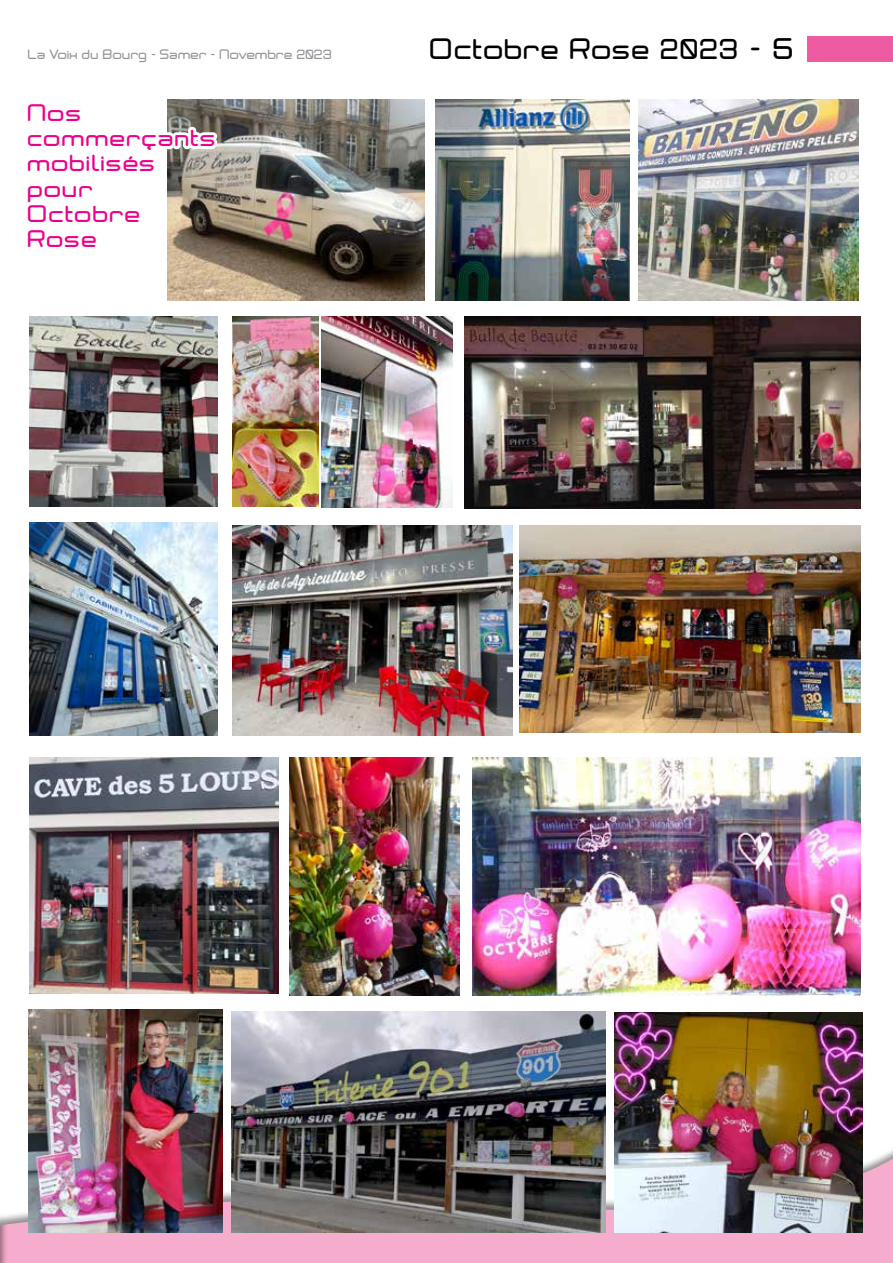
<style>
.page{position:relative;width:893px;height:1263px;background:#fff}
.page>*{position:absolute;margin:0;border:0;box-sizing:border-box;transform-origin:0 0}
.t1{font:500 25.8px "Neogrey";letter-spacing:.03em;color:#000}
.t2{font:500 21px/25.2px "Neogrey";letter-spacing:.04em;color:#ec008c;scale:1.06 1}
.t3{font:500 12px "Neogrey";color:#939598}
.s1{font-size:27px}
</style>
<div class="page">
<svg style="left:9px;top:1085px;width:884px;height:178px;fill:#f6adcd"></svg>
<div style="left:0;top:1181px;width:9px;height:82px;background:#000;opacity:.45"></div>
<svg style="left:0;top:1193px;width:1px;height:70px"></svg>
<div style="left:808px;top:36px;width:85px;height:26px;background:#ef5ba1"></div>
<img style="left:168px;top:100px;width:256px;height:200px">
<img style="left:436px;top:100px;width:194px;height:200px">
<img style="left:639px;top:100px;width:220px;height:200px">
<img style="left:30px;top:317px;width:187px;height:189px">
<img style="left:232px;top:317px;width:86px;height:189px">
<img style="left:321px;top:317px;width:132px;height:190px">
<img style="left:465px;top:317px;width:395px;height:191px">
<img style="left:30px;top:522px;width:188px;height:213px">
<img style="left:232px;top:525px;width:280px;height:210px">
<img style="left:520px;top:525px;width:340px;height:208px">
<img style="left:30px;top:757px;width:249px;height:236px">
<img style="left:289px;top:757px;width:170px;height:238px">
<img style="left:473px;top:757px;width:387px;height:238px">
<img style="left:28px;top:1010px;width:194px;height:223px">
<img style="left:615px;top:1012px;width:247px;height:221px">
<img style="left:231px;top:1012px;width:375px;height:221px">
<svg style="left:167px;top:99px;width:53px;height:175px;background:#978d7e"></svg>
<p class="t3" style="left:28px;top:47px;width:306px">La Voix du Bourg - Samer - Novembre 2023</p>
<p class="t1" style="left:430px;top:33px;width:366px">Octobre Rose 2023 <span class="s1">- 5</span></p>
<p class="t2" style="left:28px;top:100px;width:179px">Nos commerçants mobilisés pour<br>Octobre<br>Rose</p>
</div>
